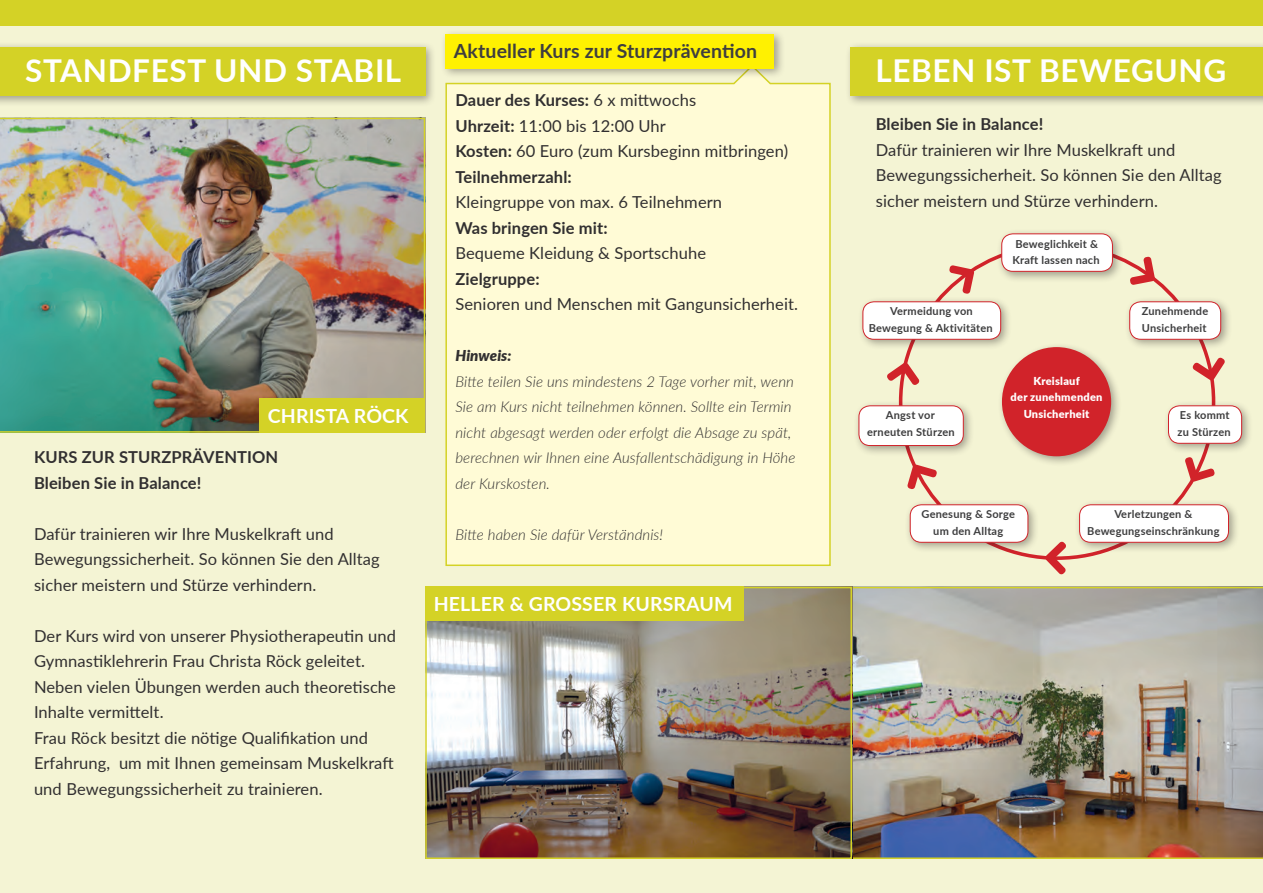
<style>
.page{position:relative;width:1263px;height:893px;background:#f4f4d4}
.page>*{position:absolute;margin:0;border:0;box-sizing:border-box;transform-origin:0 0}
.t1{font:700 31.5px "Lato";letter-spacing:.02em;color:#fff}
.t2{font:700 19.5px "Lato";letter-spacing:.005em;color:#fff}
.t3{font:700 19.5px "Lato";letter-spacing:.005em;color:#3e3e3f}
.t4{font:16.5px/25.5px "Lato";letter-spacing:.005em;color:#312f30}
.t5{font:700 16.5px/25.5px "Lato";letter-spacing:.005em;color:#312f30}
.t6{font:italic 300 15px/25.5px "Lato";letter-spacing:.005em;color:#312f30}
.t7{font:italic 900 15px "Lato";letter-spacing:.005em;color:#312f30}
.t8{font:700 10.95px/16.5px "Lato";letter-spacing:.02em;color:#3e3e3f;text-align:center}
.t9{font:900 10.95px/16.5px "Lato";letter-spacing:.02em;color:#fff;text-align:center}
.s1{font-weight:700}
</style>
<div class="page">
<img style="left:852px;top:587px;width:411px;height:272px">
<img style="left:428px;top:590px;width:421px;height:266px">
<div style="left:425px;top:587px;width:427px;height:272px;border:2px solid #d4d226"></div>
<img style="left:0;top:118px;width:425px;height:315px">
<div style="left:425px;top:587px;width:319px;height:34px;background:#d4d226"></div>
<div style="left:0;top:42px;width:436px;height:65px;background:#231f20;opacity:.4"></div>
<div style="left:0;top:47px;width:425px;height:49px;background:#d4d226"></div>
<div style="left:259px;top:399px;width:166px;height:34px;background:#d4d226"></div>
<div style="left:845px;top:42px;width:418px;height:65px;background:#231f20;opacity:.4"></div>
<div style="left:850px;top:47px;width:413px;height:49px;background:#d4d226"></div>
<svg style="left:949px;top:265px;width:25px;height:29px"></svg>
<svg style="left:1130px;top:256px;width:25px;height:29px"></svg>
<svg style="left:1192px;top:357px;width:33px;height:23px"></svg>
<svg style="left:1185px;top:457px;width:30px;height:25px"></svg>
<svg style="left:1045px;top:541px;width:21px;height:34px"></svg>
<svg style="left:907px;top:464px;width:30px;height:25px"></svg>
<svg style="left:887px;top:363px;width:33px;height:22px"></svg>
<div style="left:997px;top:342px;width:125px;height:125px;background:#231f20;opacity:.4"></div>
<div style="left:1003px;top:348px;width:107px;height:107px;background:#d1232a;border-radius:50%"></div>
<div style="left:1002px;top:347px;width:109px;height:109px;border:2px solid #d1232a;border-radius:50%"></div>
<div style="left:996px;top:228px;width:128px;height:55px;background:#231f20;opacity:.4"></div>
<div style="left:1002px;top:234px;width:110px;height:37px;background:#fff;border-radius:11px"></div>
<div style="left:1001px;top:233px;width:112px;height:39px;border:1px solid #d1232a;border-radius:11px"></div>
<div style="left:1124px;top:296px;width:108px;height:55px;background:#231f20;opacity:.4"></div>
<div style="left:1130px;top:302px;width:91px;height:37px;background:#fff;border-radius:11px"></div>
<div style="left:1129px;top:301px;width:92px;height:39px;border:1px solid #d1232a;border-radius:11px"></div>
<div style="left:1163px;top:400px;width:90px;height:55px;background:#231f20;opacity:.4"></div>
<div style="left:1168px;top:406px;width:73px;height:37px;background:#fff;border-radius:11px"></div>
<div style="left:1168px;top:405px;width:74px;height:39px;border:1px solid #d1232a;border-radius:11px"></div>
<div style="left:1074px;top:499px;width:166px;height:55px;background:#231f20;opacity:.4"></div>
<div style="left:1079px;top:505px;width:149px;height:37px;background:#fff;border-radius:11px"></div>
<div style="left:1079px;top:504px;width:150px;height:39px;border:1px solid #d1232a;border-radius:11px"></div>
<div style="left:853px;top:400px;width:122px;height:57px;background:#231f20;opacity:.4"></div>
<div style="left:859px;top:406px;width:104px;height:39px;background:#fff;border-radius:11px"></div>
<div style="left:858px;top:405px;width:106px;height:41px;border:1px solid #d1232a;border-radius:11px"></div>
<div style="left:857px;top:296px;width:155px;height:55px;background:#231f20;opacity:.4"></div>
<div style="left:863px;top:302px;width:138px;height:37px;background:#fff;border-radius:11px"></div>
<div style="left:862px;top:301px;width:139px;height:39px;border:1px solid #d1232a;border-radius:11px"></div>
<div style="left:905px;top:499px;width:135px;height:55px;background:#231f20;opacity:.4"></div>
<div style="left:910px;top:505px;width:118px;height:37px;background:#fff;border-radius:11px"></div>
<div style="left:910px;top:504px;width:118px;height:39px;border:1px solid #d1232a;border-radius:11px"></div>
<div style="left:445px;top:80px;width:386px;height:486px;background:#fffbd6"></div>
<div style="left:0;top:0;width:1263px;height:26px;background:#d4d226"></div>
<div style="left:440px;top:29px;width:345px;height:51px;background:#231f20;opacity:.4"></div>
<div style="left:445px;top:34px;width:329px;height:34px;background:#fff101"></div>
<h1 class="t1" style="left:25px;top:47px;width:378px">STANDFEST UND STABIL</h1>
<p class="t2" style="left:268px;top:401px;width:142px">CHRISTA RÖCK</p>
<p class="t5" style="left:34px;top:444px;width:246px">KURS ZUR STURZPRÄVENTION<br>Bleiben Sie in Balance!</p>
<p class="t4" style="left:34px;top:520px;width:347px">Dafür trainieren wir Ihre Muskelkraft und<br>Bewegungssicherheit. So können Sie den Alltag sicher meistern und Stürze verhindern.</p>
<p class="t4" style="left:34px;top:622px;width:363px">Der Kurs wird von unserer Physiotherapeutin und Gymnastiklehrerin Frau Christa Röck geleitet.<br>Neben vielen Übungen werden auch theoretische Inhalte vermittelt.<br>Frau Röck besitzt die nötige Qualifikation und Erfahrung, um mit Ihnen gemeinsam Muskelkraft und Bewegungssicherheit zu trainieren.</p>
<p class="t3" style="left:454px;top:37px;width:305px">Aktueller Kurs zur Sturzprävention</p>
<p class="t4" style="left:455px;top:87px;width:334px"><span class="s1">Dauer des Kurses:</span> 6 x mittwochs<br><span class="s1">Uhrzeit:</span> 11:00 bis 12:00 Uhr<br><span class="s1">Kosten:</span> 60 Euro (zum Kursbeginn mitbringen)<br><span class="s1">Teilnehmerzahl:</span></p>
<p class="t4" style="left:455px;top:189px;width:268px">Kleingruppe von max. 6 Teilnehmern</p>
<p class="t5" style="left:455px;top:214px;width:154px">Was bringen Sie mit:</p>
<p class="t4" style="left:455px;top:240px;width:252px">Bequeme Kleidung &amp; Sportschuhe</p>
<p class="t5" style="left:455px;top:265px;width:86px">Zielgruppe:</p>
<p class="t4" style="left:455px;top:291px;width:344px">Senioren und Menschen mit Gangunsicherheit.</p>
<p class="t7" style="left:455px;top:345px;width:58px">Hinweis:</p>
<p class="t6" style="left:455px;top:368px;width:342px">Bitte teilen Sie uns mindestens 2 Tage vorher mit, wenn Sie am Kurs nicht teilnehmen können. Sollte ein Termin nicht abgesagt werden oder erfolgt die Absage zu spät, berechnen wir Ihnen eine Ausfallentschädigung in Höhe der Kurskosten.</p>
<p class="t6" style="left:455px;top:521px;width:209px">Bitte haben Sie dafür Verständnis!</p>
<p class="t2" style="left:434px;top:590px;width:300px">HELLER &amp; GROSSER KURSRAUM</p>
<h1 class="t1" style="left:875px;top:47px;width:353px">LEBEN IST BEWEGUNG</h1>
<p class="t5" style="left:876px;top:111px;width:169px">Bleiben Sie in Balance!</p>
<p class="t4" style="left:876px;top:137px;width:347px">Dafür trainieren wir Ihre Muskelkraft und<br>Bewegungssicherheit. So können Sie den Alltag sicher meistern und Stürze verhindern.</p>
<p class="t8" style="left:869px;top:303px;width:125px">Vermeidung von<br>Bewegung &amp; Aktivitäten</p>
<p class="t8" style="left:867px;top:407px;width:89px">Angst vor erneuten Stürzen</p>
<p class="t8" style="left:1012px;top:235px;width:89px;text-align:left">Beweglichkeit &amp;<br>Kraft lassen nach</p>
<p class="t9" style="left:1011px;top:372px;width:93px">Kreislauf<br>der zunehmenden<br>Unsicherheit</p>
<p class="t8" style="left:1142px;top:303px;width:68px;text-align:left">Zunehmende<br>Unsicherheit</p>
<p class="t8" style="left:1177px;top:407px;width:55px;text-align:left">Es kommt zu Stürzen</p>
<p class="t8" style="left:921px;top:506px;width:95px">Genesung &amp; Sorge um den Alltag</p>
<p class="t8" style="left:1087px;top:506px;width:134px">Verletzungen &amp;<br>Bewegungseinschränkung</p>
</div>
